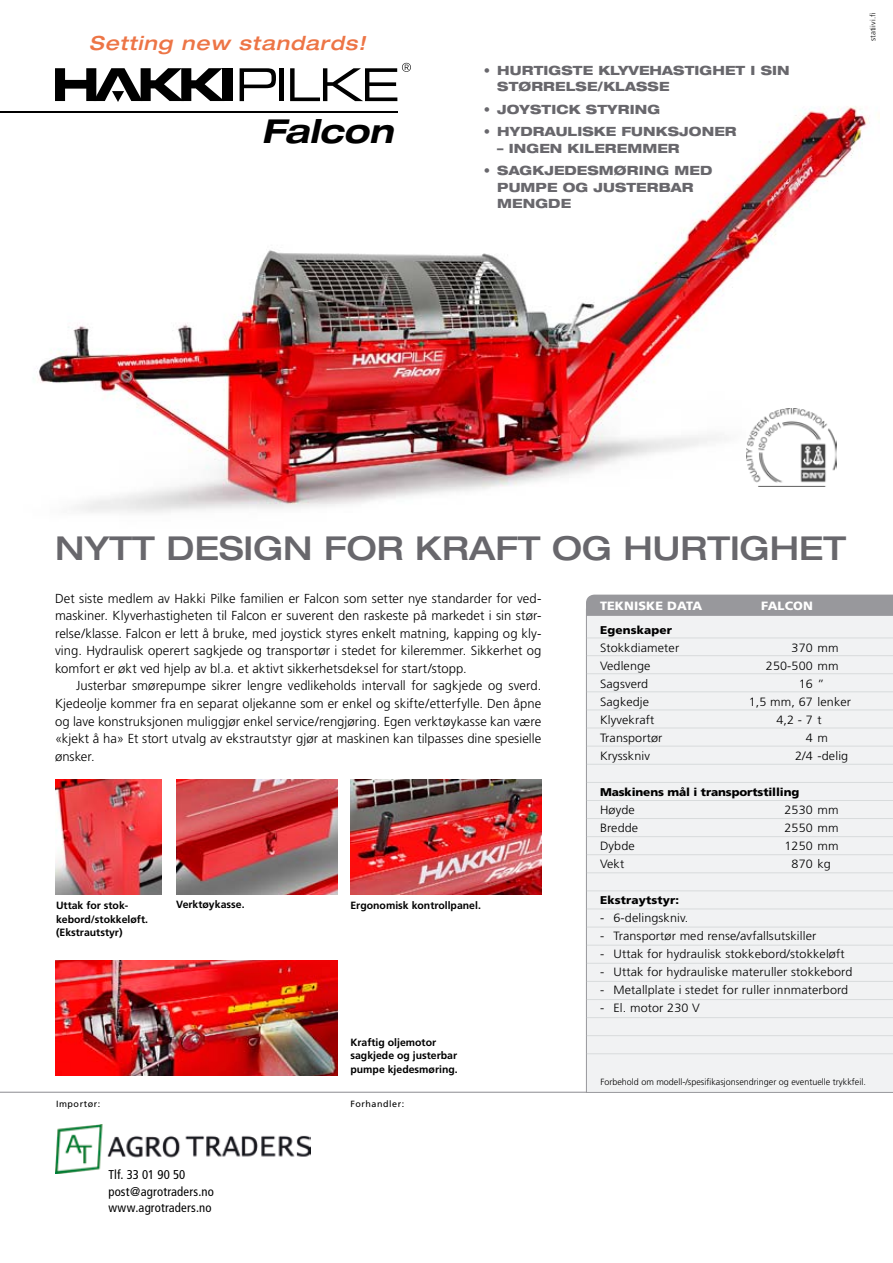
<style>
.page{position:relative;width:893px;height:1263px;background:#fff}
.page>*{position:absolute;margin:0;border:0;box-sizing:border-box;transform-origin:0 0}
.t1{font:500 expanded 33px "Helvetica Neue";color:#68676c}
.t2{font:italic 700 expanded 33px "Helvetica Neue";color:#000}
.t3{font:italic 500 expanded 19.5px "Helvetica Neue";letter-spacing:.05em;color:#ed7546}
.t4{font:300 13.05px/17.5px "Frutiger";letter-spacing:.005em;color:#000;text-align:justify}
.t5{font:800 expanded 12.75px/16.5px "Helvetica Neue";letter-spacing:.01em;color:#68676c}
.t6{font:condensed 12.75px/16.5px "Frutiger";letter-spacing:.01em;color:#000}
.t7{font:300 12px "Frutiger";letter-spacing:.01em;color:#000;scale:1.05 1}
.t8{font:900 12px "Frutiger";letter-spacing:.01em;color:#fff;scale:1.05 1}
.t9{font:900 11.25px "Frutiger";letter-spacing:-.01em;color:#000;scale:1.05 1}
.t10{font:900 11.25px "Frutiger";letter-spacing:.01em;color:#000;scale:1.05 1}
.t11{font:700 10.5px/13.5px "Frutiger";color:#000}
.t12{font:300 9px "Frutiger";color:#000}
.t13{font:9px "Frutiger";letter-spacing:.06em;color:#000}
.t14{font:300 7.5px "Frutiger";letter-spacing:.01em;color:#000;scale:1.05 1}
</style>
<div class="page">
<img style="left:33px;top:91px;width:836px;height:422px">
<img style="left:55px;top:779px;width:107px;height:115px">
<img style="left:176px;top:779px;width:162px;height:115px">
<img style="left:350px;top:779px;width:191px;height:115px">
<img style="left:55px;top:960px;width:283px;height:115px">
<img style="left:747px;top:408px;width:89px;height:78px">
<hr style="left:0;top:111px;width:397px;height:2px;background:#000">
<svg style="left:240px;top:68px;width:36px;height:33px"></svg>
<hr style="left:280px;top:68px;width:4px;height:33px;background:#000">
<svg style="left:55px;top:68px;width:169px;height:34px"></svg>
<div style="left:222px;top:68px;width:10px;height:33px;background:#000"></div>
<svg style="left:290px;top:63px;width:121px;height:38px"></svg>
<div style="left:586px;top:616px;width:307px;height:477px;background:#f1f2f3"></div>
<div style="left:586px;top:595px;width:307px;height:21px;background:#98989c"></div>
<hr style="left:587px;top:655px;width:306px;height:1px;background:#d8dbdc">
<hr style="left:587px;top:691px;width:306px;height:1px;background:#d8dbdc">
<hr style="left:587px;top:709px;width:306px;height:1px;background:#d8dbdc">
<hr style="left:587px;top:728px;width:306px;height:1px;background:#d8dbdc">
<hr style="left:587px;top:746px;width:306px;height:1px;background:#d8dbdc">
<hr style="left:587px;top:673px;width:306px;height:1px;background:#d8dbdc">
<hr style="left:587px;top:854px;width:306px;height:1px;background:#d8dbdc">
<hr style="left:587px;top:764px;width:306px;height:1px;background:#d8dbdc">
<hr style="left:587px;top:800px;width:306px;height:1px;background:#d8dbdc">
<hr style="left:587px;top:872px;width:306px;height:1px;background:#d8dbdc">
<hr style="left:587px;top:818px;width:306px;height:1px;background:#d8dbdc">
<hr style="left:587px;top:836px;width:306px;height:1px;background:#d8dbdc">
<hr style="left:587px;top:637px;width:306px;height:1px;background:#d8dbdc">
<hr style="left:587px;top:782px;width:306px;height:1px;background:#d8dbdc">
<hr style="left:0;top:1092px;width:587px;height:1px;background:#98989c">
<hr style="left:587px;top:908px;width:306px;height:1px;background:#d8dbdc">
<hr style="left:587px;top:927px;width:306px;height:1px;background:#d8dbdc">
<hr style="left:587px;top:945px;width:306px;height:1px;background:#d8dbdc">
<hr style="left:587px;top:963px;width:306px;height:1px;background:#d8dbdc">
<hr style="left:587px;top:890px;width:306px;height:1px;background:#d8dbdc">
<hr style="left:587px;top:981px;width:306px;height:1px;background:#d8dbdc">
<hr style="left:587px;top:1017px;width:306px;height:1px;background:#d8dbdc">
<hr style="left:587px;top:1035px;width:306px;height:1px;background:#d8dbdc">
<hr style="left:587px;top:1053px;width:306px;height:1px;background:#d8dbdc">
<hr style="left:587px;top:999px;width:306px;height:1px;background:#d8dbdc">
<img style="left:55px;top:1124px;width:255px;height:49px">
<h2 class="t3" style="left:89px;top:31px;width:278px">Setting new standards!</h2>
<h1 class="t2" style="left:261px;top:111px;width:133px">Falcon</h1>
<p class="t5" style="left:497px;top:62px;width:294px;text-indent:-14px">• HURTIGSTE KLYVEHASTIGHET I SIN<br>STØRRELSE/KLASSE</p>
<p class="t5" style="left:484px;top:101px;width:178px">• JOYSTICK STYRING</p>
<p class="t5" style="left:484px;top:123px;width:254px">• HYDRAULISKE FUNKSJONER</p>
<p class="t5" style="left:497px;top:140px;width:184px">– INGEN KILEREMMER</p>
<p class="t5" style="left:497px;top:162px;width:217px;text-indent:-14px">• SAGKJEDESMØRING MED<br>PUMPE OG JUSTERBAR<br>MENGDE</p>
<p class="t14" style="left:869px;top:41px;width:28px;rotate:-90deg">statiivi.fi</p>
<h1 class="t1" style="left:55px;top:527px;width:792px">NYTT DESIGN FOR KRAFT OG HURTIGHET</h1>
<p class="t4" style="left:55px;top:590px;width:488px">Det siste medlem av Hakki Pilke familien er Falcon som setter nye standarder for ved&shy;maskiner. Klyverhastigheten til Falcon er suverent den raskeste på markedet i sin stør&shy;relse/klasse. Falcon er lett å bruke, med joystick styres enkelt matning, kapping og kly&shy;ving. Hydraulisk operert sagkjede og transportør i stedet for kileremmer. Sikkerhet og komfort er økt ved hjelp av bl.a. et aktivt sikkerhetsdeksel for start/stopp.</p>
<p class="t4" style="left:55px;top:677px;width:488px;text-indent:21px">Justerbar smørepumpe sikrer lengre vedlikeholds intervall for sagkjede og sverd.<br>Kjedeolje kommer fra en separat oljekanne som er enkel og skifte/etterfylle. Den åpne og lave konstruksjonen muliggjør enkel service/rengjøring. Egen verktøykasse kan være «kjekt å ha» Et stort utvalg av ekstrautstyr gjør at maskinen kan tilpasses dine spesielle ønsker.</p>
<p class="t11" style="left:56px;top:899px;width:74px">Uttak for stok-</p>
<p class="t11" style="left:176px;top:897px;width:70px">Verktøykasse.</p>
<p class="t11" style="left:350px;top:899px;width:132px">Ergonomisk kontrollpanel.</p>
<p class="t11" style="left:56px;top:912px;width:94px">kebord/stokkeløft. (Ekstrautstyr)</p>
<p class="t11" style="left:350px;top:1035px;width:109px">Kraftig oljemotor sagkjede og justerbar pumpe kjedesmøring.</p>
<p class="t8" style="left:600px;top:599px;width:99px">TEKNISKE DATA</p>
<p class="t8" style="left:761px;top:599px;width:51px">FALCON</p>
<p class="t10" style="left:600px;top:623px;width:70px">Egenskaper</p>
<p class="t7" style="left:600px;top:641px;width:77px">Stokkdiameter</p>
<p class="t7" style="left:792px;top:641px;width:46px">370 mm</p>
<p class="t7" style="left:600px;top:659px;width:50px">Vedlenge</p>
<p class="t7" style="left:766px;top:659px;width:71px">250-500 mm</p>
<p class="t7" style="left:600px;top:677px;width:47px">Sagsverd</p>
<p class="t7" style="left:799px;top:677px;width:26px">16 ”</p>
<p class="t7" style="left:600px;top:695px;width:48px">Sagkedje</p>
<p class="t7" style="left:749px;top:695px;width:99px">1,5 mm, 67 lenker</p>
<p class="t7" style="left:600px;top:713px;width:53px">Klyvekraft</p>
<p class="t7" style="left:776px;top:713px;width:45px">4,2 - 7 t</p>
<p class="t7" style="left:600px;top:731px;width:61px">Transportør</p>
<p class="t7" style="left:806px;top:731px;width:23px">4 m</p>
<p class="t7" style="left:600px;top:749px;width:49px">Krysskniv</p>
<p class="t7" style="left:795px;top:749px;width:52px">2/4 -delig</p>
<p class="t9" style="left:600px;top:785px;width:191px">Maskinens mål i transportstilling</p>
<p class="t7" style="left:600px;top:803px;width:35px">Høyde</p>
<p class="t7" style="left:784px;top:803px;width:53px">2530 mm</p>
<p class="t7" style="left:600px;top:821px;width:38px">Bredde</p>
<p class="t7" style="left:784px;top:821px;width:53px">2550 mm</p>
<p class="t7" style="left:600px;top:839px;width:35px">Dybde</p>
<p class="t7" style="left:784px;top:839px;width:53px">1250 mm</p>
<p class="t7" style="left:600px;top:857px;width:25px">Vekt</p>
<p class="t7" style="left:792px;top:857px;width:39px">870 kg</p>
<p class="t10" style="left:600px;top:893px;width:77px">Ekstraytstyr:</p>
<p class="t7" style="left:600px;top:911px;width:86px">- 6-delingskniv.</p>
<p class="t7" style="left:600px;top:929px;width:207px">- Transportør med rense/avfallsutskiller</p>
<p class="t7" style="left:600px;top:947px;width:234px">- Uttak for hydraulisk stokkebord/stokkeløft</p>
<p class="t7" style="left:600px;top:965px;width:242px">- Uttak for hydrauliske materuller stokkebord</p>
<p class="t7" style="left:600px;top:983px;width:238px">- Metallplate i stedet for ruller innmaterbord</p>
<p class="t7" style="left:600px;top:1001px;width:97px">- El. motor 230 V</p>
<p class="t13" style="left:56px;top:1099px;width:46px">Importør:</p>
<p class="t6" style="left:108px;top:1166px;width:107px">Tlf. 33 01 90 50 post@agrotraders.no www.agrotraders.no</p>
<p class="t13" style="left:350px;top:1099px;width:55px">Forhandler:</p>
<p class="t12" style="left:600px;top:1076px;width:267px">Forbehold om modell-/spesifikasjonsendringer og eventuelle trykkfeil.</p>
</div>
